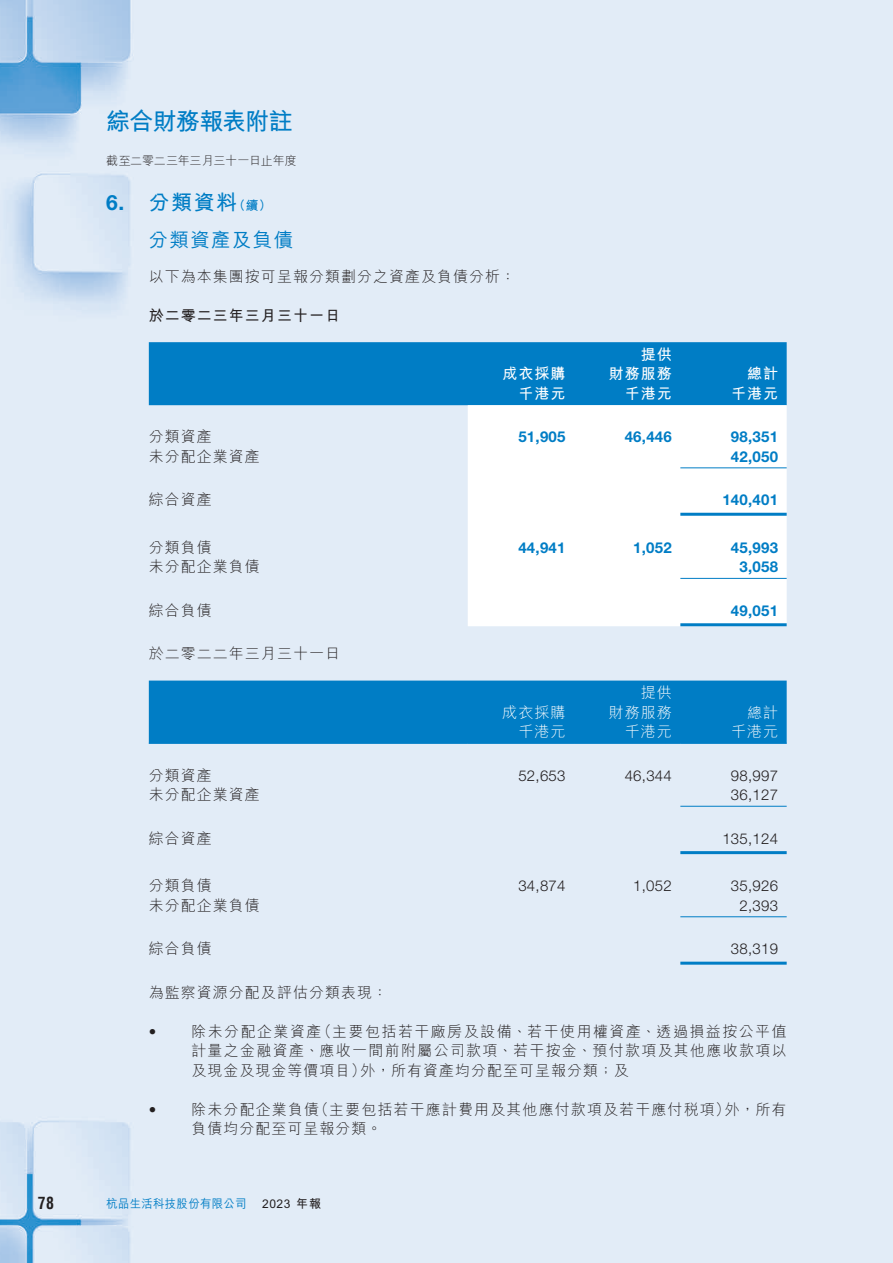
<style>
.page{position:relative;width:893px;height:1263px;background:#fff}
.page>*{position:absolute;margin:0;border:0;box-sizing:border-box;transform-origin:0 0}
.t1{font:700 24px "M Hei HK";letter-spacing:-.03em;color:#007dc5}
.t2{font:700 21px "M Hei HK";color:#007dc5}
.t3{font:500 19.5px "M Hei HK";letter-spacing:.07em;color:#007dc5}
.t4{font:700 condensed 16.5px "Helvetica LT Std";color:#231f20;scale:.95 1}
.t5{font:300 15px/19.5px "M Hei HK";letter-spacing:.07em;color:#231f20;text-align:justify}
.t6{font:700 15px "Helvetica Neue LT Std";letter-spacing:.02em;color:#007dc5}
.t7{font:300 15px "Helvetica Neue LT Std";letter-spacing:.02em;color:#231f20}
.t8{font:700 15px/19.5px "M Hei HK";letter-spacing:.07em;color:#fff;text-align:right}
.t9{font:300 15px/19.5px "M Hei HK";letter-spacing:.07em;color:#fff;text-align:right}
.t10{font:700 15px "M Hei HK";letter-spacing:.07em;color:#231f20}
.t11{font:300 12px "M Hei HK";letter-spacing:-.015em;color:#231f20}
.t12{font:500 12px "M Hei HK";letter-spacing:.03em;color:#007dc5;scale:.95 1}
.t13{font:700 12px "M Hei HK";letter-spacing:.05em;color:#231f20}
.s1{font-family:"Helvetica Neue LT Std"}
.s2{font-size:12.75px}
</style>
<div class="page">
<div style="left:0;top:0;width:892px;height:1263px;background:#e2ecf7"></div>
<hr style="left:892px;top:0;width:1px;height:1263px;background:#e1ecf7">
<div style="left:149px;top:342px;width:638px;height:63px;background:#007dc5"></div>
<svg style="left:468px;top:405px;width:319px;height:221px"></svg>
<hr style="left:680px;top:467px;width:107px;height:1px;background:#007dc5">
<hr style="left:680px;top:513px;width:107px;height:3px;background:#007dc5">
<hr style="left:680px;top:578px;width:107px;height:1px;background:#007dc5">
<hr style="left:680px;top:623px;width:107px;height:3px;background:#007dc5">
<div style="left:149px;top:680px;width:638px;height:63px;background:#007dc5"></div>
<hr style="left:149px;top:743px;width:319px;height:1px;background:#007dc5">
<hr style="left:468px;top:743px;width:106px;height:1px;background:#007dc5">
<hr style="left:574px;top:743px;width:106px;height:1px;background:#007dc5">
<hr style="left:680px;top:743px;width:107px;height:1px;background:#007dc5">
<hr style="left:680px;top:806px;width:107px;height:1px;background:#007dc5">
<hr style="left:680px;top:851px;width:107px;height:3px;background:#007dc5">
<hr style="left:680px;top:916px;width:107px;height:1px;background:#007dc5">
<hr style="left:680px;top:962px;width:107px;height:3px;background:#007dc5">
<h1 class="t1" style="left:106px;top:104px;width:188px">綜合財務報表附註</h1>
<p class="t11" style="left:106px;top:152px;width:192px">截至二零二三年三月三十一日止年度</p>
<h2 class="t2" style="left:106px;top:187px;width:167px"><span class="s1">6.</span> 分類資料<span class="s2">（續）</span></h2>
<h3 class="t3" style="left:149px;top:226px;width:146px">分類資產及負債</h3>
<p class="t5" style="left:149px;top:266px;width:368px">以下為本集團按可呈報分類劃分之資產及負債分析：</p>
<p class="t10" style="left:149px;top:304px;width:193px">於二零二三年三月三十一日</p>
<p class="t8" style="left:502px;top:363px;width:65px">成衣採購</p>
<p class="t8" style="left:609px;top:343px;width:65px">提供<br>財務服務</p>
<p class="t8" style="left:747px;top:363px;width:33px">總計</p>
<p class="t8" style="left:518px;top:382px;width:49px">千港元</p>
<p class="t8" style="left:625px;top:382px;width:49px">千港元</p>
<p class="t8" style="left:731px;top:382px;width:49px">千港元</p>
<p class="t5" style="left:149px;top:426px;width:65px">分類資產</p>
<p class="t6" style="left:518px;top:428px;width:49px">51,905</p>
<p class="t6" style="left:625px;top:428px;width:49px">46,446</p>
<p class="t6" style="left:731px;top:428px;width:49px">98,351</p>
<p class="t5" style="left:149px;top:446px;width:113px">未分配企業資產</p>
<p class="t6" style="left:731px;top:447px;width:49px">42,050</p>
<p class="t5" style="left:149px;top:489px;width:65px">綜合資產</p>
<p class="t6" style="left:722px;top:491px;width:57px">140,401</p>
<p class="t5" style="left:149px;top:537px;width:65px">分類負債</p>
<p class="t6" style="left:518px;top:538px;width:49px">44,941</p>
<p class="t6" style="left:633px;top:538px;width:40px">1,052</p>
<p class="t6" style="left:731px;top:538px;width:49px">45,993</p>
<p class="t5" style="left:149px;top:556px;width:113px">未分配企業負債</p>
<p class="t6" style="left:740px;top:558px;width:40px">3,058</p>
<p class="t5" style="left:149px;top:600px;width:65px">綜合負債</p>
<p class="t6" style="left:731px;top:601px;width:49px">49,051</p>
<p class="t5" style="left:149px;top:643px;width:193px">於二零二二年三月三十一日</p>
<p class="t9" style="left:502px;top:702px;width:65px">成衣採購</p>
<p class="t9" style="left:609px;top:682px;width:65px">提供<br>財務服務</p>
<p class="t9" style="left:747px;top:702px;width:33px">總計</p>
<p class="t9" style="left:518px;top:721px;width:49px">千港元</p>
<p class="t9" style="left:625px;top:721px;width:49px">千港元</p>
<p class="t9" style="left:731px;top:721px;width:49px">千港元</p>
<p class="t5" style="left:149px;top:765px;width:65px">分類資產</p>
<p class="t7" style="left:518px;top:766px;width:49px">52,653</p>
<p class="t7" style="left:625px;top:766px;width:49px">46,344</p>
<p class="t7" style="left:731px;top:766px;width:49px">98,997</p>
<p class="t5" style="left:149px;top:784px;width:113px">未分配企業資產</p>
<p class="t7" style="left:731px;top:786px;width:49px">36,127</p>
<p class="t5" style="left:149px;top:828px;width:65px">綜合資產</p>
<p class="t7" style="left:722px;top:829px;width:57px">135,124</p>
<p class="t5" style="left:149px;top:875px;width:65px">分類負債</p>
<p class="t7" style="left:518px;top:877px;width:49px">34,874</p>
<p class="t7" style="left:633px;top:877px;width:40px">1,052</p>
<p class="t7" style="left:731px;top:877px;width:49px">35,926</p>
<p class="t5" style="left:149px;top:895px;width:113px">未分配企業負債</p>
<p class="t7" style="left:740px;top:896px;width:40px">2,393</p>
<p class="t5" style="left:149px;top:938px;width:65px">綜合負債</p>
<p class="t7" style="left:731px;top:940px;width:49px">38,319</p>
<p class="t5" style="left:149px;top:982px;width:240px">為監察資源分配及評估分類表現：</p>
<p class="t5" style="left:191px;top:1021px;width:597px;text-indent:-43px"><span class="s1">•</span> 除未分配企業資產（主要包括若干廠房及設備、若干使用權資產、透過損益按公平值計量之金融資產、應收一間前附屬公司款項、若干按金、預付款項及其他應收款項以及現金及現金等價項目）外，所有資產均分配至可呈報分類；及</p>
<p class="t5" style="left:191px;top:1099px;width:597px;text-indent:-43px"><span class="s1">•</span> 除未分配企業負債（主要包括若干應計費用及其他應付款項及若干應付稅項）外，所有負債均分配至可呈報分類。</p>
<p class="t4" style="left:38px;top:1193px;width:18px">78</p>
<p class="t12" style="left:106px;top:1195px;width:149px">杭品生活科技股份有限公司</p>
<p class="t13" style="left:262px;top:1195px;width:60px">2023 年報</p>
</div>
